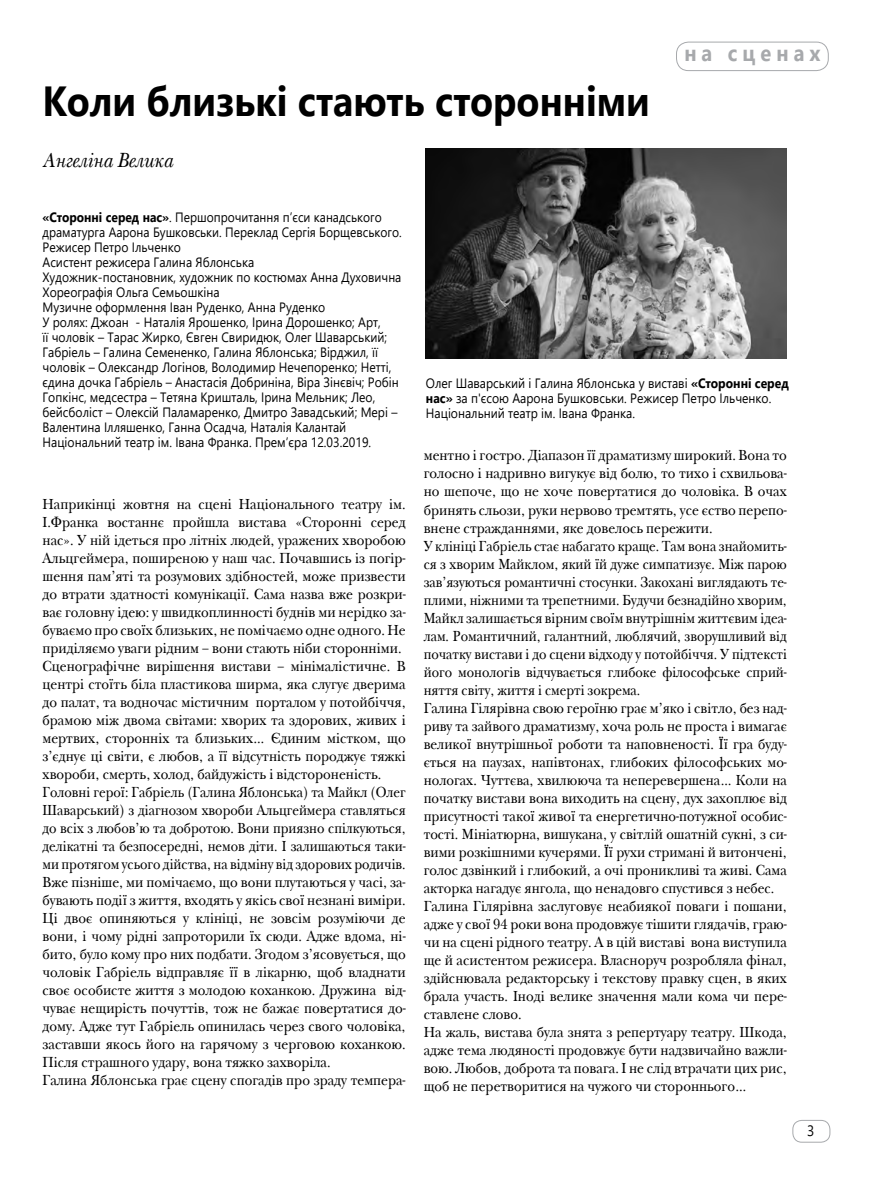
<style>
.page{position:relative;width:872px;height:1204px;background:#fff}
.page>*{position:absolute;margin:0;border:0;box-sizing:border-box;transform-origin:0 0}
.t1{font:700 42px "Segoe UI";color:#000;scale:.9 1}
.t2{font:700 22.5px "Segoe UI";letter-spacing:.25em;color:#a7a9ac;scale:.89 1}
.t3{font:italic 21px "New Baskerville CTT";color:#000;scale:.9 1}
.t4{font:15px/18px "New Baskerville CTT";color:#000;scale:.9 1}
.t5{font:15px "Segoe UI";color:#000;scale:.9 1}
.t6{font:13.5px/15px "Segoe UI";color:#000;scale:.89 1}
.t7{font:13.5px/15px "Segoe UI";color:#000;scale:.9 1}
.s1{font-weight:700}
</style>
<div class="page">
<div style="left:792px;top:1119px;width:38px;height:23px;border:1px solid #a7a9ac;border-radius:9px"></div>
<div style="left:676px;top:42px;width:152px;height:29px;border:1px solid #a7a9ac;border-radius:12px"></div>
<img style="left:425px;top:148px;width:362px;height:211px">
<h1 class="t1" style="left:43px;top:61px;width:676px">Коли близькі стають сторонніми</h1>
<h3 class="t3" style="left:43px;top:148px;width:146px">Ангеліна Велика</h3>
<h2 class="t2" style="left:684px;top:32px;width:155px">на сценах</h2>
<p class="t6" style="left:43px;top:209px;width:405px"><span class="s1">«Сторонні серед нас»</span>. Першопрочитання п’єси канадського драматурга Аарона Бушковськи. Переклад Сергія Борщевського.<br>Режисер Петро Ільченко<br>Асистент режисера Галина Яблонська<br>Художник-постановник, художник по костюмах Анна Духовична Хореографія Ольга Семьошкіна<br>Музичне оформлення Іван Руденко, Анна Руденко<br>У ролях: Джоан - Наталія Ярошенко, Ірина Дорошенко; Арт,<br>її чоловік – Тарас Жирко, Євген Свиридюк, Олег Шаварський; Габріель – Галина Семененко, Галина Яблонська; Вірджил, її чоловік – Олександр Логінов, Володимир Нечепоренко; Нетті, єдина дочка Габріель – Анастасія Добриніна, Віра Зінєвіч; Робін Гопкінс, медсестра – Тетяна Кришталь, Ірина Мельник; Лео, бейсболіст – Олексій Паламаренко, Дмитро Завадський; Мері – Валентина Ілляшенко, Ганна Осадча, Наталія Калантай Національний театр ім. Івана Франка. Прем’єра 12.03.2019.</p>
<p class="t4" style="left:43px;top:494px;width:405px">Наприкінці жовтня на сцені Національного театру ім.<br>І.Франка востаннє пройшла вистава «Сторонні серед нас». У ній ідеться про літніх людей, уражених хворобою Альцгеймера, поширеною у наш час. Почавшись із погір&shy;шення пам’яті та розумових здібностей, може призвести до втрати здатності комунікації. Сама назва вже розкри&shy;ває головну ідею: у швидкоплинності буднів ми нерідко за&shy;буваємо про своїх близьких, не помічаємо одне одного. Не приділяємо уваги рідним – вони стають ніби сторонніми.<br>Сценографічне вирішення вистави – мінімалістичне. В центрі стоїть біла пластикова ширма, яка слугує дверима до палат, та водночас містичним порталом у потойбіччя, брамою між двома світами: хворих та здорових, живих і мертвих, сторонніх та близьких… Єдиним містком, що з’єднує ці світи, є любов, а її відсутність породжує тяжкі хвороби, смерть, холод, байдужість і відстороненість.<br>Головні герої: Габріель (Галина Яблонська) та Майкл (Олег Шаварський) з діагнозом хвороби Альцгеймера ставляться до всіх з любов’ю та добротою. Вони приязно спілкуються, делікатні та безпосередні, немов діти. І залишаються таки&shy;ми протягом усього дійства, на відміну від здорових родичів.<br>Вже пізніше, ми помічаємо, що вони плутаються у часі, за&shy;бувають події з життя, входять у якісь свої незнані виміри.<br>Ці двоє опиняються у клініці, не зовсім розуміючи де вони, і чому рідні запроторили їх сюди. Адже вдома, ні&shy;бито, було кому про них подбати. Згодом з’ясовується, що чоловік Габріель відправляє її в лікарню, щоб владнати своє особисте життя з молодою коханкою. Дружина від&shy;чуває нещирість почуттів, тож не бажає повертатися до&shy;дому. Адже тут Габріель опинилась через свого чоловіка, заставши якось його на гарячому з черговою коханкою.<br>Після страшного удару, вона тяжко захворіла.<br>Галина Яблонська грає сцену спогадів про зраду темпера-</p>
<p class="t7" style="left:426px;top:374px;width:405px">Олег Шаварський і Галина Яблонська у виставі <span class="s1">«Сторонні серед нас»</span> за п'єсою Аарона Бушковськи. Режисер Петро Ільченко.<br>Національний театр ім. Івана Франка.</p>
<p class="t4" style="left:424px;top:446px;width:405px">ментно і гостро. Діапазон її драматизму широкий. Вона то голосно і надривно вигукує від болю, то тихо і схвильова&shy;но шепоче, що не хоче повертатися до чоловіка. В очах бринять сльози, руки нервово тремтять, усе єство перепо&shy;внене стражданнями, яке довелось пережити.<br>У клініці Габріель стає набагато краще. Там вона знайомить&shy;ся з хворим Майклом, який їй дуже симпатизує. Між парою зав’язуються романтичні стосунки. Закохані виглядають те&shy;плими, ніжними та трепетними. Будучи безнадійно хворим, Майкл залишається вірним своїм внутрішнім життєвим ідеа&shy;лам. Романтичний, галантний, люблячий, зворушливий від початку вистави і до сцени відходу у потойбіччя. У підтексті його монологів відчувається глибоке філософське сприй&shy;няття світу, життя і смерті зокрема.<br>Галина Гілярівна свою героїню грає м’яко і світло, без над&shy;риву та зайвого драматизму, хоча роль не проста і вимагає великої внутрішньої роботи та наповненості. Її гра буду&shy;ється на паузах, напівтонах, глибоких філософських мо&shy;нологах. Чуттєва, хвилююча та неперевершена… Коли на початку вистави вона виходить на сцену, дух захоплює від присутності такої живої та енергетично-потужної особис&shy;тості. Мініатюрна, вишукана, у світлій ошатній сукні, з си&shy;вими розкішними кучерями. Її рухи стримані й витончені, голос дзвінкий і глибокий, а очі проникливі та живі. Сама акторка нагадує янгола, що ненадовго спустився з небес.<br>Галина Гілярівна заслуговує неабиякої поваги і пошани, адже у свої 94 роки вона продовжує тішити глядачів, граю&shy;чи на сцені рідного театру. А в цій виставі вона виступила ще й асистентом режисера. Власноруч розробляла фінал, здійснювала редакторську і текстову правку сцен, в яких брала участь. Іноді велике значення мали кома чи пере&shy;ставлене слово.<br>На жаль, вистава була знята з репертуару театру. Шкода, адже тема людяності продовжує бути надзвичайно важли&shy;вою. Любов, доброта та повага. І не слід втрачати цих рис, щоб не перетворитися на чужого чи стороннього…</p>
<p class="t5" style="left:807px;top:1116px;width:10px">3</p>
</div>
